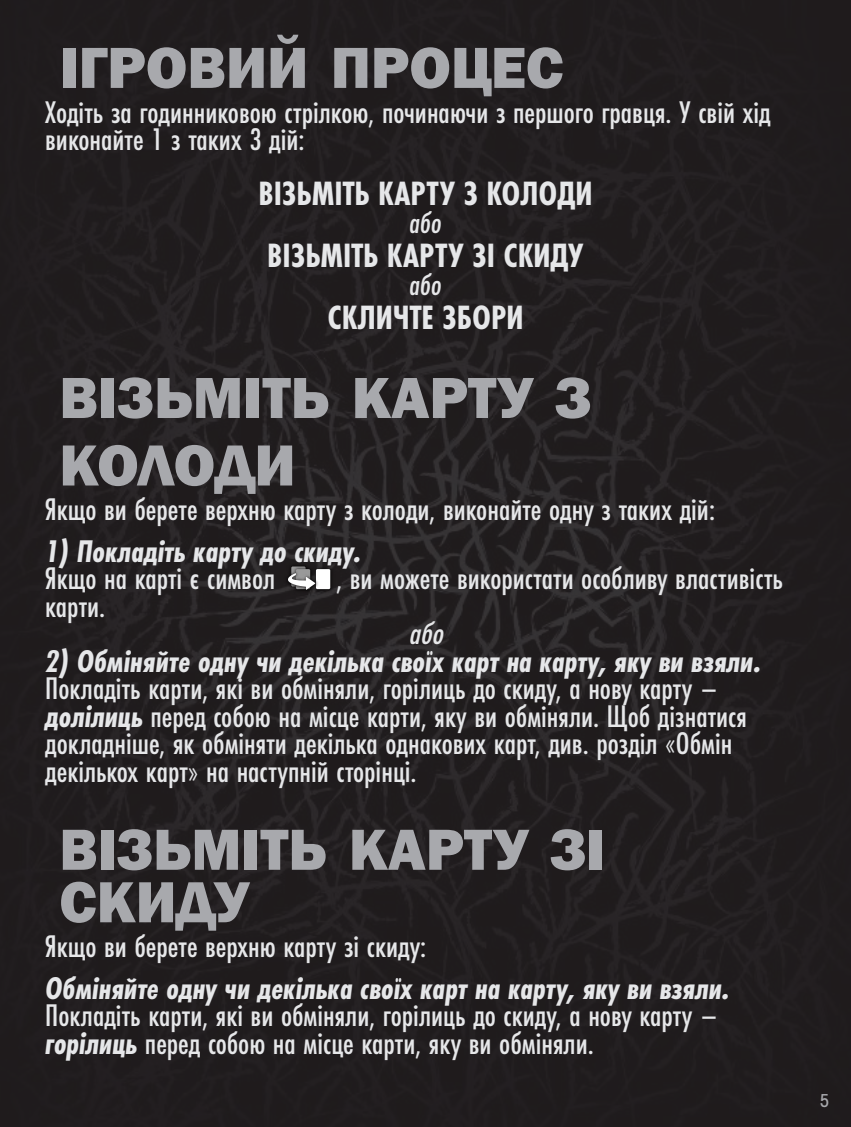
<style>
.page{position:relative;width:851px;height:1127px;background:#fff}
.page>*{position:absolute;margin:0;border:0;box-sizing:border-box;transform-origin:0 0}
.t1{font:800 60px/67.5px "Franklin Gothic";color:#a8a9ad}
.t2{font:700 35px "Futura PT Cond";color:#e6e7e9}
.t3{font:500 32.5px/27.5px "Futura PT Cond";color:#e6e7e9}
.t4{font:italic 700 32.5px "Futura PT Cond";color:#e6e7e9}
.t5{font:italic 500 32.5px "Futura PT Cond";color:#e6e7e9}
.t6{font:italic 500 31.25px "Futura PT Cond";color:#e6e7e9}
.t7{font:500 condensed 17.5px "ITC Avant Garde Std";color:#a8a9ad}
.s1{font-weight:700;font-style:italic}
</style>
<div class="page">
<img style="left:0;top:0;width:850px;height:1127px">
<img style="left:286px;top:562px;width:24px;height:7px">
<img style="left:291px;top:564px;width:20px;height:5px">
<img style="left:311px;top:564px;width:24px;height:30px">
<div style="left:316px;top:569px;width:14px;height:20px;background:#fff"></div>
<img style="left:284px;top:569px;width:35px;height:25px">
<svg style="left:288px;top:573px;width:27px;height:17px"></svg>
<h1 class="t1" style="left:59px;top:34px;width:505px">ІГРОВИЙ ПРОЦЕС</h1>
<p class="t3" style="left:45px;top:98px;width:727px">Ходіть за годинниковою стрілкою, починаючи з першого гравця. У свій хід виконайте 1 з таких 3 дій:</p>
<p class="t2" style="left:258px;top:173px;width:335px">ВІЗЬМІТЬ КАРТУ З КОЛОДИ</p>
<p class="t6" style="left:409px;top:204px;width:34px">або</p>
<p class="t2" style="left:267px;top:235px;width:318px">ВІЗЬМІТЬ КАРТУ ЗІ СКИДУ</p>
<p class="t6" style="left:409px;top:266px;width:34px">або</p>
<p class="t2" style="left:327px;top:297px;width:197px">СКЛИЧТЕ ЗБОРИ</p>
<h1 class="t1" style="left:59px;top:364px;width:533px">ВІЗЬМІТЬ КАРТУ З<br>КОЛОДИ</h1>
<p class="t3" style="left:45px;top:495px;width:671px">Якщо ви берете верхню карту з колоди, виконайте одну з таких дій:</p>
<p class="t4" style="left:45px;top:532px;width:318px">1) Покладіть карту до скиду.</p>
<p class="t3" style="left:45px;top:565px;width:231px">Якщо на карті є символ</p>
<p class="t3" style="left:336px;top:565px;width:448px">, ви можете використати особливу властивість</p>
<p class="t3" style="left:45px;top:592px;width:62px">карти.</p>
<p class="t5" style="left:408px;top:614px;width:43px">або</p>
<p class="t4" style="left:45px;top:642px;width:717px">2) Обміняйте одну чи декілька своїх карт на карту, яку ви взяли.</p>
<p class="t3" style="left:45px;top:675px;width:703px">Покладіть карти, які ви обміняли, горілиць до скиду, а нову карту – <span class="s1">долілиць</span> перед собою на місце карти, яку ви обміняли. Щоб дізнатися докладніше, як обміняти декілька однакових карт, див. розділ «Обмін декількох карт» на наступній сторінці.</p>
<h1 class="t1" style="left:59px;top:823px;width:547px;line-height:52.5px">ВІЗЬМІТЬ КАРТУ ЗІ<br>СКИДУ</h1>
<p class="t3" style="left:45px;top:932px;width:382px">Якщо ви берете верхню карту зі скиду:</p>
<p class="t4" style="left:45px;top:969px;width:686px">Обміняйте одну чи декілька своїх карт на карту, яку ви взяли.</p>
<p class="t3" style="left:45px;top:1001px;width:674px">Покладіть карти, які ви обміняли, горілиць до скиду, а нову карту – <span class="s1">горілиць</span> перед собою на місце карти, яку ви обміняли.</p>
<p class="t7" style="left:819px;top:1089px;width:11px">5</p>
</div>
